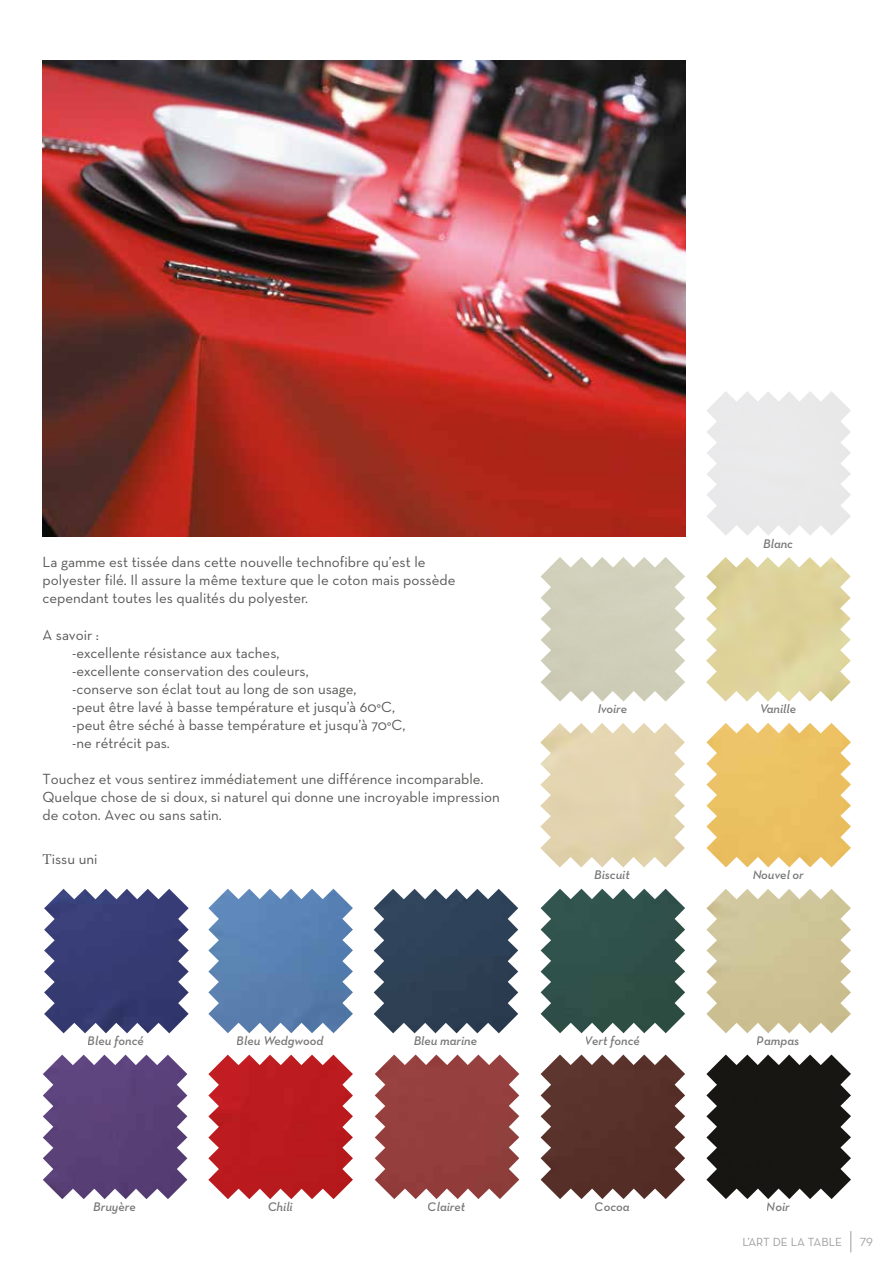
<style>
.page{position:relative;width:893px;height:1263px;background:#fff}
.page>*{position:absolute;margin:0;border:0;box-sizing:border-box;transform-origin:0 0}
.t1{font:15px/18px "Neutra Text";color:#575756}
.t2{font:italic 600 12.75px "Neutra Text";color:#575756}
.t3{font:12px "Neutra Text";color:#9d9d9c}
.t4{font:12px "Neutra Text Book Alt";color:#9d9d9c}
.s1{font-family:"Minion Pro"}
</style>
<div class="page">
<svg style="left:850px;top:1231px;width:1px;height:21px"></svg>
<img style="left:706px;top:723px;width:145px;height:144px">
<img style="left:706px;top:889px;width:145px;height:144px">
<img style="left:706px;top:557px;width:145px;height:144px">
<img style="left:208px;top:889px;width:145px;height:144px">
<img style="left:374px;top:889px;width:144px;height:144px">
<img style="left:43px;top:1054px;width:144px;height:145px">
<img style="left:375px;top:1054px;width:144px;height:145px">
<img style="left:44px;top:889px;width:145px;height:144px">
<img style="left:541px;top:557px;width:144px;height:144px">
<img style="left:707px;top:391px;width:144px;height:145px">
<img style="left:540px;top:723px;width:145px;height:144px">
<img style="left:706px;top:1054px;width:145px;height:145px">
<img style="left:541px;top:1054px;width:144px;height:145px">
<img style="left:541px;top:889px;width:144px;height:144px">
<img style="left:208px;top:1054px;width:145px;height:145px">
<img style="left:43px;top:60px;width:642px;height:477px">
<p class="t1" style="left:43px;top:553px;width:414px">La gamme est tissée dans cette nouvelle technofibre qu’est le polyester filé. Il assure la même texture que le coton mais possède cependant toutes les qualités du polyester.</p>
<p class="t1" style="left:72px;top:625px;width:335px;text-indent:-30px">A savoir :<br>-excellente résistance aux taches,<br>-excellente conservation des couleurs,<br>-conserve son éclat tout au long de son usage,<br>-peut être lavé à basse température et jusqu’à 60°C, -peut être séché à basse température et jusqu’à 70°C, -ne rétrécit pas.</p>
<p class="t1" style="left:43px;top:769px;width:459px">Touchez et vous sentirez immédiatement une différence incomparable.<br>Quelque chose de si doux, si naturel qui donne une incroyable impression de coton. Avec ou sans satin.</p>
<p class="t1" style="left:43px;top:850px;width:56px"><span class="s1">T</span>issu uni</p>
<p class="t2" style="left:88px;top:1033px;width:58px">Bleu foncé</p>
<p class="t2" style="left:237px;top:1033px;width:88px">Bleu Wedgwood</p>
<p class="t2" style="left:414px;top:1033px;width:65px">Bleu marine</p>
<p class="t2" style="left:93px;top:1199px;width:44px">Bruyère</p>
<p class="t2" style="left:428px;top:1199px;width:39px">Clairet</p>
<p class="t2" style="left:268px;top:1199px;width:27px">Chili</p>
<p class="t2" style="left:763px;top:535px;width:31px">Blanc</p>
<p class="t2" style="left:597px;top:701px;width:31px">Ivoire</p>
<p class="t2" style="left:760px;top:701px;width:38px">Vanille</p>
<p class="t2" style="left:594px;top:867px;width:37px">Biscuit</p>
<p class="t2" style="left:752px;top:867px;width:53px">Nouvel or</p>
<p class="t2" style="left:585px;top:1033px;width:57px">Vert foncé</p>
<p class="t2" style="left:757px;top:1033px;width:44px">Pampas</p>
<p class="t2" style="left:595px;top:1199px;width:36px">Cocoa</p>
<p class="t2" style="left:767px;top:1199px;width:24px">Noir</p>
<p class="t3" style="left:742px;top:1234px;width:101px">L’ART DE LA TABLE</p>
<p class="t4" style="left:860px;top:1234px;width:15px">79</p>
</div>
